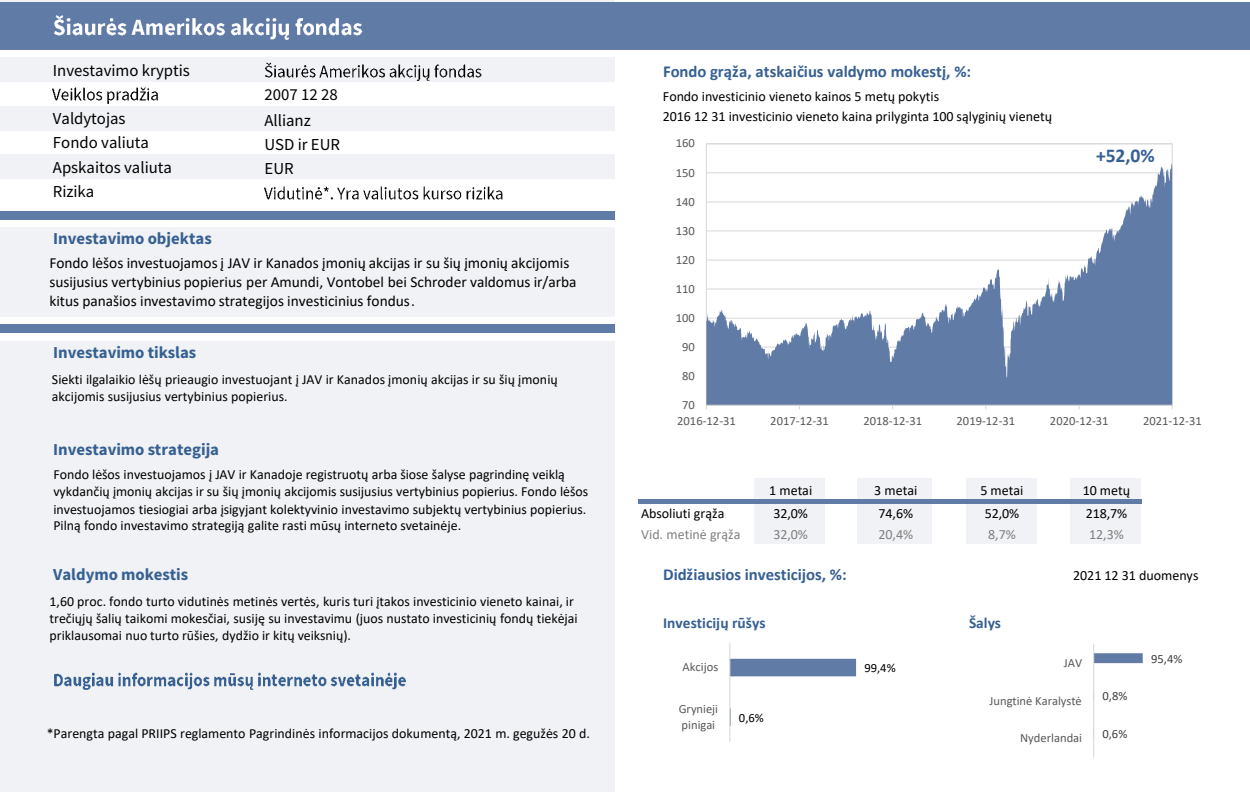
<style>
.page{position:relative;width:1250px;height:793px;background:#fff}
.page>*{position:absolute;margin:0;border:0;box-sizing:border-box;transform-origin:0 0}
.t1{font:700 19.57px "Calibri";color:#376092}
.t2{font:16.65px "Source Sans Pro";color:#000}
.t3{font:700 16.65px "Source Sans Pro";color:#366092}
.t4{font:700 16.65px "Calibri";letter-spacing:-.005em;color:#366092}
.t5{font:15.53px "Calibri";color:#000}
.t6{font:15.3px/18.7px "Calibri";color:#000}
.t7{font:700 15.3px "Calibri";color:#366092}
.t8{font:13.95px/17.1px "Calibri";color:#000}
.t9{font:13.95px "Calibri";color:#808080}
.t10{font:12.6px/15.3px "Calibri";color:#595959}
.t11{font:12.6px "Calibri";color:#404040}
.t12{font:12.6px "Calibri";color:#000}
</style>
<div class="page">
<hr style="left:0;top:0;width:614px;height:2px;background:#f1f2f5">
<div style="left:0;top:2px;width:1250px;height:48px;background:#617ba7"></div>
<div style="left:0;top:57px;width:614px;height:25px;background:#f1f2f5"></div>
<div style="left:0;top:106px;width:614px;height:25px;background:#f1f2f5"></div>
<div style="left:0;top:155px;width:614px;height:24px;background:#f1f2f5"></div>
<div style="left:0;top:211px;width:614px;height:9px;background:#617ba7"></div>
<div style="left:0;top:227px;width:614px;height:90px;background:#f1f2f5"></div>
<div style="left:0;top:325px;width:614px;height:8px;background:#617ba7"></div>
<div style="left:0;top:341px;width:614px;height:202px;background:#f1f2f5"></div>
<div style="left:754px;top:478px;width:71px;height:65px;background:#f1f2f5"></div>
<div style="left:858px;top:478px;width:74px;height:65px;background:#f1f2f5"></div>
<div style="left:965px;top:478px;width:71px;height:65px;background:#f1f2f5"></div>
<div style="left:1070px;top:478px;width:71px;height:65px;background:#f1f2f5"></div>
<div style="left:0;top:543px;width:614px;height:248px;background:#f1f2f5"></div>
<img style="left:54px;top:15px;width:309px;height:25px">
<img style="left:265px;top:62px;width:217px;height:19px">
<img style="left:53px;top:87px;width:105px;height:17px">
<img style="left:264px;top:186px;width:239px;height:14px">
<img style="left:54px;top:672px;width:352px;height:18px">
<hr style="left:638px;top:499px;width:503px;height:4px;background:#617ba7">
<svg style="left:706px;top:163px;width:466px;height:242px"></svg>
<hr style="left:706px;top:405px;width:466px;height:1px;background:#d9d9d9">
<svg style="left:1094px;top:653px;width:48px;height:85px"></svg>
<hr style="left:1093px;top:644px;width:1px;height:113px;background:#d9d9d9">
<svg style="left:730px;top:659px;width:126px;height:67px"></svg>
<hr style="left:729px;top:642px;width:1px;height:100px;background:#d9d9d9">
<p class="t2" style="left:53px;top:59px;width:138px">Investavimo kryptis</p>
<p class="t4" style="left:663px;top:60px;width:309px">Fondo grąža, atskaičius valdymo mokestį, %:</p>
<p class="t2" style="left:264px;top:84px;width:75px">2007 12 28</p>
<p class="t8" style="left:663px;top:88px;width:278px">Fondo investicinio vieneto kainos 5 metų pokytis</p>
<p class="t2" style="left:53px;top:108px;width:74px">Valdytojas</p>
<p class="t2" style="left:264px;top:110px;width:48px">Allianz</p>
<p class="t8" style="left:663px;top:107px;width:391px">2016 12 31 investicinio vieneto kaina prilyginta 100 sąlyginių vienetų</p>
<p class="t2" style="left:53px;top:132px;width:98px">Fondo valiuta</p>
<p class="t2" style="left:264px;top:134px;width:77px">USD ir EUR</p>
<p class="t2" style="left:53px;top:157px;width:121px">Apskaitos valiuta</p>
<p class="t2" style="left:264px;top:158px;width:31px">EUR</p>
<p class="t2" style="left:53px;top:181px;width:43px">Rizika</p>
<p class="t3" style="left:53px;top:227px;width:160px">Investavimo objektas</p>
<p class="t10" style="left:676px;top:135px;width:21px">160</p>
<p class="t10" style="left:676px;top:164px;width:21px">150</p>
<p class="t10" style="left:676px;top:193px;width:21px">140</p>
<p class="t10" style="left:676px;top:222px;width:21px">130</p>
<p class="t5" style="left:49px;top:252px;width:521px">Fondo lėšos investuojamos į JAV ir Kanados įmonių akcijas ir su šių įmonių akcijomis</p>
<p class="t6" style="left:49px;top:272px;width:529px">susijusius vertybinius popierius per Amundi, Vontobel bei Schroder valdomus ir/arba kitus panašios investavimo strategijos investicinius fondus.</p>
<p class="t10" style="left:676px;top:251px;width:21px">120</p>
<p class="t10" style="left:676px;top:281px;width:21px">110</p>
<p class="t10" style="left:676px;top:310px;width:21px">100</p>
<p class="t3" style="left:53px;top:341px;width:145px">Investavimo tikslas</p>
<p class="t10" style="left:682px;top:339px;width:14px">90</p>
<p class="t8" style="left:52px;top:370px;width:507px">Siekti ilgalaikio lėšų prieaugio investuojant į JAV ir Kanados įmonių akcijas ir su šių įmonių akcijomis susijusius vertybinius popierius.</p>
<p class="t10" style="left:682px;top:368px;width:14px">80</p>
<p class="t10" style="left:682px;top:397px;width:14px">70</p>
<h1 class="t1" style="left:1096px;top:142px;width:60px">+52,0%</h1>
<p class="t3" style="left:53px;top:438px;width:167px">Investavimo strategija</p>
<p class="t8" style="left:53px;top:466px;width:536px">Fondo lėšos investuojamos į JAV ir Kanadoje registruotų arba šiose šalyse pagrindinę veiklą vykdančių įmonių akcijas ir su šių įmonių akcijomis susijusius vertybinius popierius. Fondo lėšos investuojamos tiesiogiai arba įsigyjant kolektyvinio investavimo subjektų vertybinius popierius.<br>Pilną fondo investavimo strategiją galite rasti mūsų interneto svetainėje.</p>
<p class="t10" style="left:677px;top:413px;width:60px">2016-12-31</p>
<p class="t10" style="left:770px;top:413px;width:60px">2017-12-31</p>
<p class="t10" style="left:863px;top:413px;width:60px">2018-12-31</p>
<p class="t10" style="left:956px;top:413px;width:60px">2019-12-31</p>
<p class="t10" style="left:1050px;top:413px;width:60px">2020-12-31</p>
<p class="t10" style="left:1143px;top:413px;width:60px">2021-12-31</p>
<p class="t8" style="left:769px;top:481px;width:45px">1 metai</p>
<p class="t8" style="left:874px;top:481px;width:45px">3 metai</p>
<p class="t8" style="left:980px;top:481px;width:45px">5 metai</p>
<p class="t8" style="left:1082px;top:481px;width:49px">10 metų</p>
<p class="t8" style="left:641px;top:504px;width:85px">Absoliuti grąža</p>
<p class="t8" style="left:773px;top:504px;width:36px">32,0%</p>
<p class="t8" style="left:878px;top:504px;width:36px">74,6%</p>
<p class="t8" style="left:984px;top:504px;width:36px">52,0%</p>
<p class="t8" style="left:1085px;top:504px;width:43px">218,7%</p>
<p class="t9" style="left:641px;top:524px;width:101px">Vid. metinė grąža</p>
<p class="t9" style="left:773px;top:524px;width:36px">32,0%</p>
<p class="t9" style="left:878px;top:524px;width:36px">20,4%</p>
<p class="t9" style="left:988px;top:524px;width:29px">8,7%</p>
<p class="t9" style="left:1089px;top:524px;width:36px">12,3%</p>
<p class="t3" style="left:53px;top:563px;width:137px">Valdymo mokestis</p>
<p class="t4" style="left:663px;top:563px;width:185px">Didžiausios investicijos, %:</p>
<p class="t8" style="left:1073px;top:566px;width:127px">2021 12 31 duomenys</p>
<p class="t7" style="left:663px;top:612px;width:104px">Investicijų rūšys</p>
<p class="t7" style="left:969px;top:612px;width:34px">Šalys</p>
<p class="t8" style="left:50px;top:592px;width:530px">1,60 proc. fondo turto vidutinės metinės vertės, kuris turi įtakos investicinio vieneto kainai, ir trečiųjų šalių taikomi mokesčiai, susiję su investavimu (juos nustato investicinių fondų tiekėjai priklausomai nuo turto rūšies, dydžio ir kitų veiksnių).</p>
<p class="t8" style="left:47px;top:725px;width:545px">*Parengta pagal PRIIPS reglamento Pagrindinės informacijos dokumentą, 2021 m. gegužės 20 d.</p>
<p class="t10" style="left:682px;top:659px;width:37px">Akcijos</p>
<p class="t10" style="left:679px;top:701px;width:41px">Grynieji pinigai</p>
<p class="t12" style="left:739px;top:708px;width:26px">0,6%</p>
<p class="t12" style="left:864px;top:659px;width:33px">99,4%</p>
<p class="t10" style="left:1064px;top:655px;width:20px">JAV</p>
<p class="t11" style="left:1151px;top:650px;width:33px">95,4%</p>
<p class="t10" style="left:989px;top:692px;width:94px">Jungtinė Karalystė</p>
<p class="t11" style="left:1102px;top:687px;width:26px">0,8%</p>
<p class="t10" style="left:1020px;top:730px;width:63px">Nyderlandai</p>
<p class="t11" style="left:1102px;top:725px;width:26px">0,6%</p>
</div>
